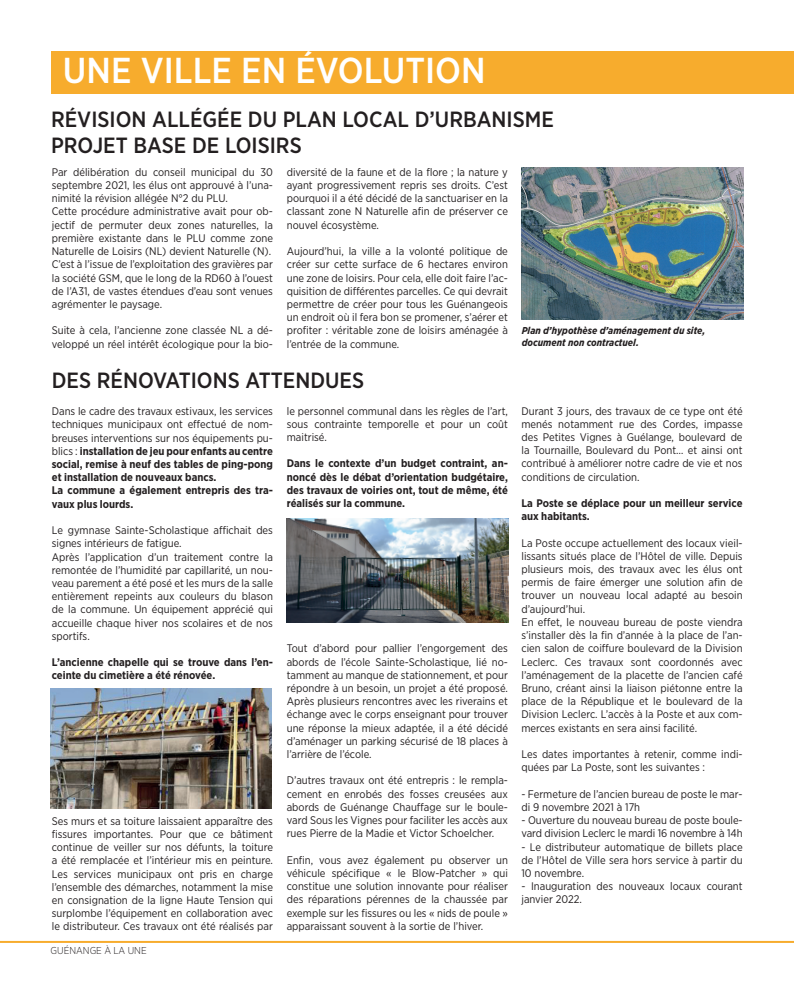
<style>
.page{position:relative;width:794px;height:993px;background:#fff}
.page>*{position:absolute;margin:0;border:0;box-sizing:border-box;transform-origin:0 0}
.t1{font:500 36px "Gotham Narrow";color:#fff}
.t2{font:500 22px/26.4px "Gotham Narrow";color:#231f20}
.t3{font:11px/13.2px "Gotham Narrow";color:#231f20;text-align:justify}
.t4{font:700 11px/13.2px "Gotham Narrow";color:#231f20}
.t5{font:italic 700 10px/12px "Gotham Narrow";color:#231f20}
.t6{font:300 10px "Gotham Narrow";color:#231f20}
.s1{font-weight:400}
</style>
<div class="page">
<hr style="left:0;top:940px;width:794px;height:2px;background:#f7ac2d">
<div style="left:51px;top:51px;width:743px;height:42px;background:#f7ac2d"></div>
<img style="left:522px;top:167px;width:221px;height:152px">
<img style="left:286px;top:518px;width:222px;height:104px">
<img style="left:51px;top:688px;width:221px;height:119px">
<h1 class="t1" style="left:63px;top:47px;width:424px">UNE VILLE EN ÉVOLUTION</h1>
<h2 class="t2" style="left:51px;top:106px;width:504px">RÉVISION ALLÉGÉE DU PLAN LOCAL D’URBANISME<br>PROJET BASE DE LOISIRS</h2>
<p class="t3" style="left:52px;top:165px;width:223px;text-align:left">Par délibération du conseil municipal du 30 septembre 2021, les élus ont approuvé à l’una&shy;nimité la révision allégée N°2 du PLU.<br>Cette procédure administrative avait pour ob&shy;jectif de permuter deux zones naturelles, la première existante dans le PLU comme zone Naturelle de Loisirs (NL) devient Naturelle (N).<br>C’est à l’issue de l’exploitation des gravières par la société GSM, que le long de la RD60 à l’ouest de l’A31, de vastes étendues d’eau sont venues agrémenter le paysage.</p>
<p class="t3" style="left:52px;top:323px;width:223px">Suite à cela, l’ancienne zone classée NL a dé&shy;veloppé un réel intérêt écologique pour la bio-</p>
<p class="t3" style="left:287px;top:165px;width:223px">diversité de la faune et de la flore ; la nature y ayant progressivement repris ses droits. C’est pourquoi il a été décidé de la sanctuariser en la classant zone N Naturelle afin de préserver ce nouvel écosystème.</p>
<p class="t3" style="left:287px;top:244px;width:223px">Aujourd’hui, la ville a la volonté politique de créer sur cette surface de 6 hectares environ une zone de loisirs. Pour cela, elle doit faire l’ac&shy;quisition de différentes parcelles. Ce qui devrait permettre de créer pour tous les Guénangeois un endroit où il fera bon se promener, s’aérer et profiter : véritable zone de loisirs aménagée à l’entrée de la commune.</p>
<h2 class="t2" style="left:52px;top:367px;width:314px">DES RÉNOVATIONS ATTENDUES</h2>
<p class="t4" style="left:52px;top:404px;width:223px"><span class="s1">Dans le cadre des travaux estivaux, les services techniques municipaux ont effectué de nom&shy;breuses interventions sur nos équipements pu&shy;blics :</span> installation de jeu pour enfants au centre social, remise à neuf des tables de ping-pong et installation de nouveaux bancs.<br>La commune a également entrepris des tra&shy;vaux plus lourds.</p>
<p class="t3" style="left:52px;top:523px;width:223px;text-align:left">Le gymnase Sainte-Scholastique affichait des signes intérieurs de fatigue.<br>Après l’application d’un traitement contre la remontée de l’humidité par capillarité, un nou&shy;veau parement a été posé et les murs de la salle entièrement repeints aux couleurs du blason de la commune. Un équipement apprécié qui accueille chaque hiver nos scolaires et de nos sportifs.</p>
<p class="t4" style="left:52px;top:655px;width:223px">L’ancienne chapelle qui se trouve dans l’en&shy;ceinte du cimetière a été rénovée.</p>
<p class="t3" style="left:52px;top:813px;width:223px">Ses murs et sa toiture laissaient apparaître des fissures importantes. Pour que ce bâtiment continue de veiller sur nos défunts, la toiture a été remplacée et l’intérieur mis en peinture.<br>Les services municipaux ont pris en charge l’ensemble des démarches, notamment la mise en consignation de la ligne Haute Tension qui surplombe l’équipement en collaboration avec le distributeur. Ces travaux ont été réalisés par</p>
<p class="t6" style="left:51px;top:943px;width:98px">GUÉNANGE À LA UNE</p>
<p class="t3" style="left:287px;top:403px;width:223px">le personnel communal dans les règles de l’art, sous contrainte temporelle et pour un coût maitrisé.</p>
<p class="t4" style="left:287px;top:456px;width:223px;text-align:justify">Dans le contexte d’un budget contraint, an&shy;noncé dès le débat d’orientation budgétaire, des travaux de voiries ont, tout de même, été réalisés sur la commune.</p>
<p class="t3" style="left:287px;top:641px;width:223px">Tout d’abord pour pallier l’engorgement des abords de l’école Sainte-Scholastique, lié no&shy;tamment au manque de stationnement, et pour répondre à un besoin, un projet a été proposé.<br>Après plusieurs rencontres avec les riverains et échange avec le corps enseignant pour trouver une réponse la mieux adaptée, il a été décidé d’aménager un parking sécurisé de 18 places à l’arrière de l’école.</p>
<p class="t3" style="left:287px;top:773px;width:223px">D’autres travaux ont été entrepris : le rempla&shy;cement en enrobés des fosses creusées aux abords de Guénange Chauffage sur le boule&shy;vard Sous les Vignes pour faciliter les accès aux rues Pierre de la Madie et Victor Schoelcher.</p>
<p class="t3" style="left:287px;top:852px;width:223px">Enfin, vous avez également pu observer un véhicule spécifique « le Blow-Patcher » qui constitue une solution innovante pour réaliser des réparations pérennes de la chaussée par exemple sur les fissures ou les « nids de poule » apparaissant souvent à la sortie de l’hiver.</p>
<p class="t5" style="left:522px;top:324px;width:185px">Plan d’hypothèse d’aménagement du site, document non contractuel.</p>
<p class="t3" style="left:521px;top:403px;width:223px">Durant 3 jours, des travaux de ce type ont été menés notamment rue des Cordes, impasse des Petites Vignes à Guélange, boulevard de la Tournaille, Boulevard du Pont… et ainsi ont contribué à améliorer notre cadre de vie et nos conditions de circulation.</p>
<p class="t4" style="left:521px;top:496px;width:223px">La Poste se déplace pour un meilleur service aux habitants.</p>
<p class="t3" style="left:521px;top:535px;width:223px;text-align:left">La Poste occupe actuellement des locaux vieil&shy;lissants situés place de l’Hôtel de ville. Depuis plusieurs mois, des travaux avec les élus ont permis de faire émerger une solution afin de trouver un nouveau local adapté au besoin d’aujourd’hui.<br>En effet, le nouveau bureau de poste viendra s’installer dès la fin d’année à la place de l’an&shy;cien salon de coiffure boulevard de la Division Leclerc. Ces travaux sont coordonnés avec l’aménagement de la placette de l’ancien café Bruno, créant ainsi la liaison piétonne entre la place de la République et le boulevard de la Division Leclerc. L’accès à la Poste et aux com&shy;merces existants en sera ainsi facilité.</p>
<p class="t3" style="left:521px;top:747px;width:223px">Les dates importantes à retenir, comme indi&shy;quées par La Poste, sont les suivantes :</p>
<p class="t3" style="left:521px;top:786px;width:223px">- Fermeture de l’ancien bureau de poste le mar&shy;di 9 novembre 2021 à 17h</p>
<p class="t3" style="left:521px;top:813px;width:223px">- Ouverture du nouveau bureau de poste boule&shy;vard division Leclerc le mardi 16 novembre à 14h</p>
<p class="t3" style="left:521px;top:839px;width:223px">- Le distributeur automatique de billets place de l’Hôtel de Ville sera hors service à partir du 10 novembre.</p>
<p class="t3" style="left:521px;top:879px;width:223px">- Inauguration des nouveaux locaux courant janvier 2022.</p>
</div>
